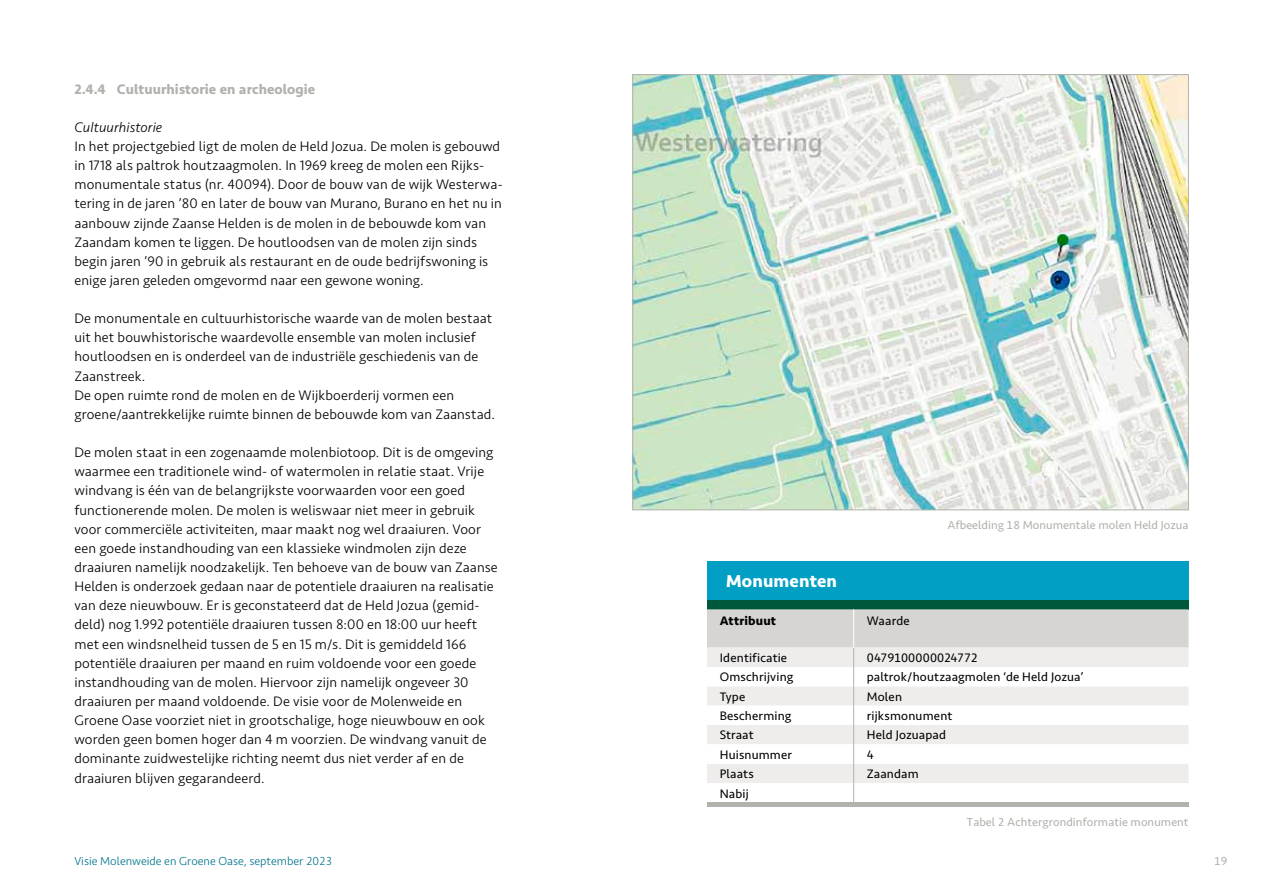
<style>
.page{position:relative;width:1263px;height:893px;background:#fff}
.page>*{position:absolute;margin:0;border:0;box-sizing:border-box;transform-origin:0 0}
.t1{font:700 18px "Seravek";color:#fff}
.t2{font:300 14.25px/19.2px "Seravek";letter-spacing:.01em;color:#000}
.t3{font:700 14.25px "Seravek";color:#b2b1ac}
.t4{font:italic 300 14.25px "Seravek";letter-spacing:.005em;color:#000}
.t5{font:12.75px "Seravek";letter-spacing:.015em;color:#000}
.t6{font:12.75px "Seravek";letter-spacing:-.015em;color:#000}
.t7{font:700 12.75px "Seravek";color:#000}
.t8{font:12px "Seravek";letter-spacing:.005em;color:#b2b1ac}
.t9{font:300 12px "Seravek";color:#00758c}
</style>
<div class="page">
<img style="left:634px;top:76px;width:552px;height:432px">
<div style="left:707px;top:561px;width:481px;height:39px;background:#009fc3"></div>
<div style="left:707px;top:600px;width:481px;height:9px;background:#00583c"></div>
<div style="left:707px;top:802px;width:481px;height:5px;background:#b2b1ac"></div>
<svg style="left:707px;top:609px;width:481px;height:193px"></svg>
<hr style="left:853px;top:609px;width:1px;height:39px;background:#fff">
<p class="t3" style="left:74px;top:80px;width:242px">2.4.4 Cultuurhistorie en archeologie</p>
<p class="t4" style="left:74px;top:119px;width:89px">Cultuurhistorie</p>
<p class="t2" style="left:74px;top:137px;width:430px">In het projectgebied ligt de molen de Held Jozua. De molen is gebouwd in 1718 als paltrok houtzaagmolen. In 1969 kreeg de molen een Rijks&shy;monumentale status (nr. 40094). Door de bouw van de wijk Westerwa&shy;tering in de jaren ’80 en later de bouw van Murano, Burano en het nu in aanbouw zijnde Zaanse Helden is de molen in de bebouwde kom van Zaandam komen te liggen. De houtloodsen van de molen zijn sinds begin jaren ’90 in gebruik als restaurant en de oude bedrijfswoning is enige jaren geleden omgevormd naar een gewone woning.</p>
<p class="t2" style="left:74px;top:309px;width:422px">De monumentale en cultuurhistorische waarde van de molen bestaat uit het bouwhistorische waardevolle ensemble van molen inclusief houtloodsen en is onderdeel van de industriële geschiedenis van de Zaanstreek.<br>De open ruimte rond de molen en de Wijkboerderij vormen een groene/aantrekkelijke ruimte binnen de bebouwde kom van Zaanstad.</p>
<p class="t2" style="left:74px;top:443px;width:425px">De molen staat in een zogenaamde molenbiotoop. Dit is de omgeving waarmee een traditionele wind- of watermolen in relatie staat. Vrije windvang is één van de belangrijkste voorwaarden voor een goed functionerende molen. De molen is weliswaar niet meer in gebruik voor commerciële activiteiten, maar maakt nog wel draaiuren. Voor een goede instandhouding van een klassieke windmolen zijn deze draaiuren namelijk noodzakelijk. Ten behoeve van de bouw van Zaanse Helden is onderzoek gedaan naar de potentiele draaiuren na realisatie van deze nieuwbouw. Er is geconstateerd dat de Held Jozua (gemid&shy;deld) nog 1.992 potentiële draaiuren tussen 8:00 en 18:00 uur heeft met een windsnelheid tussen de 5 en 15 m/s. Dit is gemiddeld 166 potentiële draaiuren per maand en ruim voldoende voor een goede instandhouding van de molen. Hiervoor zijn namelijk ongeveer 30 draaiuren per maand voldoende. De visie voor de Molenweide en Groene Oase voorziet niet in grootschalige, hoge nieuwbouw en ook worden geen bomen hoger dan 4 m voorzien. De windvang vanuit de dominante zuidwestelijke richting neemt dus niet verder af en de draaiuren blijven gegarandeerd.</p>
<p class="t8" style="left:947px;top:518px;width:243px">Afbeelding 18 Monumentale molen Held Jozua</p>
<p class="t1" style="left:726px;top:570px;width:113px">Monumenten</p>
<p class="t7" style="left:720px;top:613px;width:58px">Attribuut</p>
<p class="t5" style="left:867px;top:613px;width:44px">Waarde</p>
<p class="t5" style="left:720px;top:650px;width:69px">Identificatie</p>
<p class="t6" style="left:867px;top:650px;width:112px">0479100000024772</p>
<p class="t5" style="left:720px;top:669px;width:75px">Omschrijving</p>
<p class="t5" style="left:867px;top:669px;width:218px">paltrok/houtzaagmolen ‘de Held Jozua’</p>
<p class="t5" style="left:720px;top:689px;width:27px">Type</p>
<p class="t5" style="left:867px;top:689px;width:37px">Molen</p>
<p class="t5" style="left:720px;top:708px;width:73px">Bescherming</p>
<p class="t5" style="left:867px;top:708px;width:87px">rijksmonument</p>
<p class="t5" style="left:720px;top:728px;width:36px">Straat</p>
<p class="t5" style="left:867px;top:728px;width:81px">Held Jozuapad</p>
<p class="t5" style="left:720px;top:747px;width:74px">Huisnummer</p>
<p class="t5" style="left:867px;top:747px;width:9px">4</p>
<p class="t5" style="left:720px;top:766px;width:36px">Plaats</p>
<p class="t5" style="left:867px;top:766px;width:53px">Zaandam</p>
<p class="t5" style="left:720px;top:786px;width:31px">Nabij</p>
<p class="t8" style="left:967px;top:814px;width:223px">Tabel 2 Achtergrondinformatie monument</p>
<p class="t9" style="left:74px;top:854px;width:260px">Visie Molenweide en Groene Oase, september 2023</p>
<p class="t8" style="left:1214px;top:854px;width:15px">19</p>
</div>
